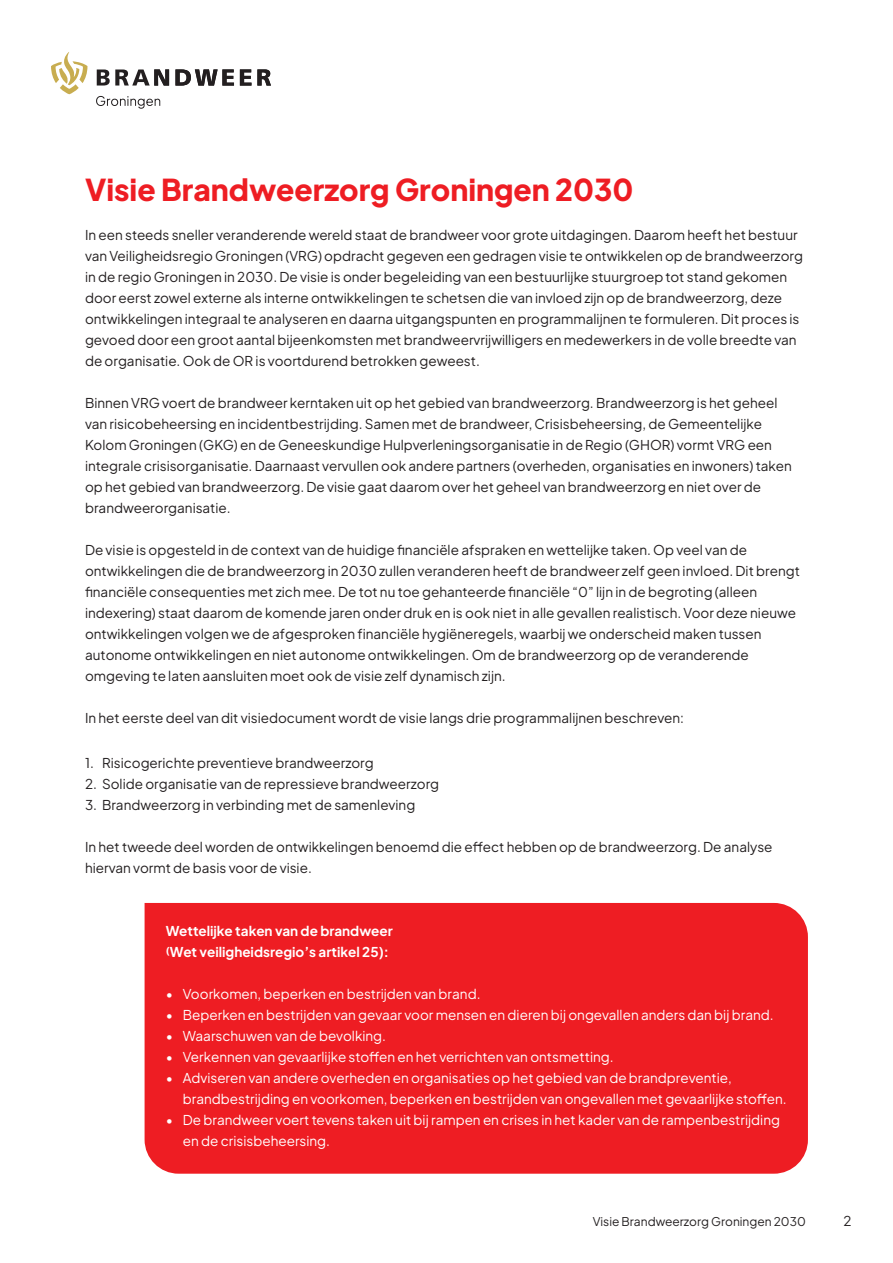
<style>
.page{position:relative;width:893px;height:1263px;background:#fff}
.page>*{position:absolute;margin:0;border:0;box-sizing:border-box;transform-origin:0 0}
.t1{font:800 30px "Plus Jakarta Sans";color:#ee1d23}
.P__opsomming{font:13.5px/21px "Plus Jakarta Sans";color:#231f20}
.Opsomming_rood_vlak{font:13.5px/21px "Plus Jakarta Sans";color:#fff}
.t2{font:700 13.5px "Plus Jakarta Sans";color:#fff}
.t3{font:12px "Plus Jakarta Sans";color:#231f20}
</style>
<div class="page">
<svg style="left:97px;top:69px;width:72px;height:17px"></svg>
<svg style="left:175px;top:69px;width:59px;height:17px"></svg>
<svg style="left:240px;top:69px;width:31px;height:17px"></svg>
<svg style="left:51px;top:52px;width:36px;height:42px"></svg>
<svg style="left:96px;top:96px;width:64px;height:13px"></svg>
<div style="left:145px;top:903px;width:663px;height:271px;background:#ee1d23"></div>
<p class="t1" style="left:85px;top:166px;width:550px">Visie Brandweerzorg Groningen 2030</p>
<p class="P__opsomming" style="left:85px;top:223px;width:719px">In een steeds sneller veranderende wereld staat de brandweer voor grote uitdagingen. Daarom heeft het bestuur van Veiligheidsregio Groningen (VRG) opdracht gegeven een gedragen visie te ontwikkelen op de brandweerzorg in de regio Groningen in 2030. De visie is onder begeleiding van een bestuurlijke stuurgroep tot stand gekomen door eerst zowel externe als interne ontwikkelingen te schetsen die van invloed zijn op de brandweerzorg, deze ontwikkelingen integraal te analyseren en daarna uitgangspunten en programmalijnen te formuleren. Dit proces is gevoed door een groot aantal bijeenkomsten met brandweervrijwilligers en medewerkers in de volle breedte van de organisatie. Ook de OR is voortdurend betrokken geweest.</p>
<p class="P__opsomming" style="left:85px;top:391px;width:708px">Binnen VRG voert de brandweer kerntaken uit op het gebied van brandweerzorg. Brandweerzorg is het geheel van risicobeheersing en incidentbestrijding. Samen met de brandweer, Crisisbeheersing, de Gemeentelijke Kolom Groningen (GKG) en de Geneeskundige Hulpverleningsorganisatie in de Regio (GHOR) vormt VRG een integrale crisisorganisatie. Daarnaast vervullen ook andere partners (overheden, organisaties en inwoners) taken op het gebied van brandweerzorg. De visie gaat daarom over het geheel van brandweerzorg en niet over de brandweerorganisatie.</p>
<p class="P__opsomming" style="left:85px;top:538px;width:716px">De visie is opgesteld in de context van de huidige financiële afspraken en wettelijke taken. Op veel van de ontwikkelingen die de brandweerzorg in 2030 zullen veranderen heeft de brandweer zelf geen invloed. Dit brengt financiële consequenties met zich mee. De tot nu toe gehanteerde financiële “0” lijn in de begroting (alleen indexering) staat daarom de komende jaren onder druk en is ook niet in alle gevallen realistisch. Voor deze nieuwe ontwikkelingen volgen we de afgesproken financiële hygiëneregels, waarbij we onderscheid maken tussen autonome ontwikkelingen en niet autonome ontwikkelingen. Om de brandweerzorg op de veranderende omgeving te laten aansluiten moet ook de visie zelf dynamisch zijn.</p>
<p class="P__opsomming" style="left:85px;top:706px;width:600px">In het eerste deel van dit visiedocument wordt de visie langs drie programmalijnen beschreven:</p>
<p class="P__opsomming" style="left:85px;top:751px;width:290px">1. Risicogerichte preventieve brandweerzorg</p>
<p class="P__opsomming" style="left:85px;top:772px;width:356px">2. Solide organisatie van de repressieve brandweerzorg</p>
<p class="P__opsomming" style="left:85px;top:793px;width:332px">3. Brandweerzorg in verbinding met de samenleving</p>
<p class="P__opsomming" style="left:85px;top:835px;width:689px">In het tweede deel worden de ontwikkelingen benoemd die effect hebben op de brandweerzorg. De analyse hiervan vormt de basis voor de visie.</p>
<h6 class="t2" style="left:166px;top:920px;width:228px">Wettelijke taken van de brandweer</h6>
<h6 class="t2" style="left:166px;top:941px;width:225px">⁽Wet veiligheidsregio’s artikel 25):</h6>
<p class="Opsomming_rood_vlak" style="left:166px;top:982px;width:316px">• Voorkomen, beperken en bestrijden van brand.</p>
<p class="Opsomming_rood_vlak" style="left:166px;top:1003px;width:609px">• Beperken en bestrijden van gevaar voor mensen en dieren bij ongevallen anders dan bij brand.</p>
<p class="Opsomming_rood_vlak" style="left:166px;top:1024px;width:222px">• Waarschuwen van de bevolking.</p>
<p class="Opsomming_rood_vlak" style="left:166px;top:1045px;width:449px">• Verkennen van gevaarlijke stoffen en het verrichten van ontsmetting.</p>
<p class="Opsomming_rood_vlak" style="left:183px;top:1066px;width:605px;text-indent:-17px">• Adviseren van andere overheden en organisaties op het gebied van de brandpreventie, brandbestrijding en voorkomen, beperken en bestrijden van ongevallen met gevaarlijke stoffen.</p>
<p class="Opsomming_rood_vlak" style="left:183px;top:1108px;width:599px;text-indent:-17px">• De brandweer voert tevens taken uit bij rampen en crises in het kader van de rampenbestrijding en de crisisbeheersing.</p>
<p class="t3" style="left:593px;top:1211px;width:215px">Visie Brandweerzorg Groningen 2030</p>
<p class="P__opsomming" style="left:843px;top:1209px;width:10px">2</p>
</div>
